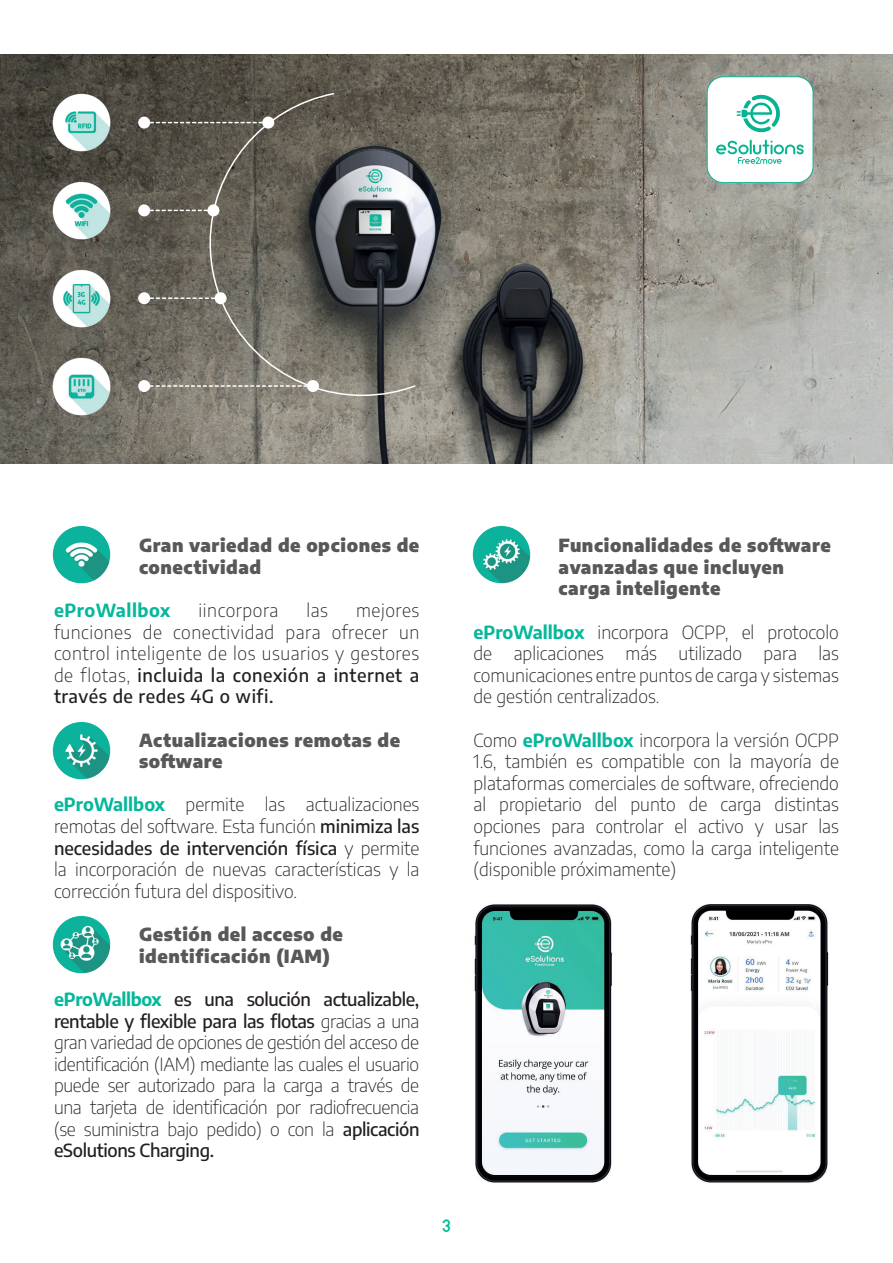
<style>
.page{position:relative;width:893px;height:1263px;background:#fff}
.page>*{position:absolute;margin:0;border:0;box-sizing:border-box;transform-origin:0 0}
.t1{font:200 18px/21.6px "Encode Sans";color:#231f20;text-align:justify}
.t2{font:900 18px/21.6px "Encode Sans";letter-spacing:.03em;color:#57585a}
.t3{font:700 18px "Encode Sans";letter-spacing:.03em;color:#05b89b}
.t4{font:200 18px "Encode Sans";letter-spacing:.03em;color:#231f20}
.t5{font:18px "Arciform";color:#05b89b}
.s1{font-weight:500}
.s2{font-weight:700;color:#05b89b}
</style>
<div class="page">
<img style="left:474px;top:904px;width:138px;height:279px">
<img style="left:690px;top:904px;width:139px;height:279px">
<img style="left:52px;top:721px;width:59px;height:59px">
<img style="left:472px;top:525px;width:59px;height:59px">
<img style="left:52px;top:525px;width:59px;height:59px">
<img style="left:52px;top:915px;width:59px;height:59px">
<img style="left:0;top:54px;width:893px;height:409px">
<svg style="left:209px;top:92px;width:208px;height:305px"></svg>
<div style="left:707px;top:77px;width:106px;height:106px;background:#fff;border:1px solid #06b390;border-radius:16px"></div>
<svg style="left:716px;top:94px;width:88px;height:70px"></svg>
<img style="left:48px;top:352px;width:68px;height:68px">
<img style="left:48px;top:264px;width:68px;height:68px">
<img style="left:48px;top:176px;width:68px;height:68px">
<svg style="left:150px;top:385px;width:157px;height:2px"></svg>
<div style="left:307px;top:380px;width:12px;height:12px;background:#fff;border-radius:50%"></div>
<div style="left:138px;top:380px;width:12px;height:12px;background:#fff;border-radius:50%"></div>
<svg style="left:150px;top:210px;width:57px;height:1px"></svg>
<div style="left:207px;top:204px;width:12px;height:12px;background:#fff;border-radius:50%"></div>
<div style="left:138px;top:204px;width:12px;height:12px;background:#fff;border-radius:50%"></div>
<svg style="left:150px;top:297px;width:65px;height:2px"></svg>
<div style="left:215px;top:292px;width:12px;height:12px;background:#fff;border-radius:50%"></div>
<div style="left:138px;top:292px;width:12px;height:12px;background:#fff;border-radius:50%"></div>
<svg style="left:150px;top:122px;width:112px;height:1px"></svg>
<div style="left:262px;top:117px;width:12px;height:12px;background:#fff;border-radius:50%"></div>
<div style="left:138px;top:117px;width:12px;height:12px;background:#fff;border-radius:50%"></div>
<img style="left:48px;top:89px;width:68px;height:68px">
<p class="t2" style="left:139px;top:534px;width:282px">Gran variedad de opciones de conectividad</p>
<p class="t3" style="left:54px;top:598px;width:118px">eProWallbox</p>
<p class="t4" style="left:199px;top:598px;width:81px">iincorpora</p>
<p class="t1" style="left:306px;top:599px;width:23px">las</p>
<p class="t1" style="left:54px;top:599px;width:367px;text-indent:302px">mejores funciones de conectividad para ofrecer un control inteligente de los usuarios y gestores de flotas, <span class="s1">incluida la conexión a internet a través de redes 4G o wifi.</span></p>
<p class="t2" style="left:139px;top:728px;width:263px">Actualizaciones remotas de software</p>
<p class="t1" style="left:54px;top:793px;width:367px"><span class="s2">eProWallbox</span> permite las actualizaciones remotas del software. Esta función <span class="s1">minimiza las necesidades de intervención física</span> y permite la incorporación de nuevas características y la corrección futura del dispositivo.</p>
<p class="t2" style="left:139px;top:923px;width:205px">Gestión del acceso de identificación (IAM)</p>
<p class="t1" style="left:54px;top:987px;width:367px"><span class="s2">eProWallbox</span> <span class="s1">es una solución actualizable, rentable y flexible para las flotas</span> gracias a una gran variedad de opciones de gestión del acceso de identificación (IAM) mediante las cuales el usuario puede ser autorizado para la carga a través de una tarjeta de identificación por radiofrecuencia (se suministra bajo pedido) o con la <span class="s1">aplicación eSolutions Charging.</span></p>
<p class="t2" style="left:559px;top:534px;width:274px">Funcionalidades de software avanzadas que incluyen carga inteligente</p>
<p class="t1" style="left:473px;top:620px;width:367px"><span class="s2">eProWallbox</span> incorpora OCPP, el protocolo de aplicaciones más utilizado para las comunicaciones entre puntos de carga y sistemas de gestión centralizados.</p>
<p class="t1" style="left:473px;top:728px;width:367px">Como <span class="s2">eProWallbox</span> incorpora la versión OCPP 1.6, también es compatible con la mayoría de plataformas comerciales de software, ofreciendo al propietario del punto de carga distintas opciones para controlar el activo y usar las funciones avanzadas, como la carga inteligente (disponible próximamente)</p>
<p class="t5" style="left:442px;top:1214px;width:10px">3</p>
</div>
